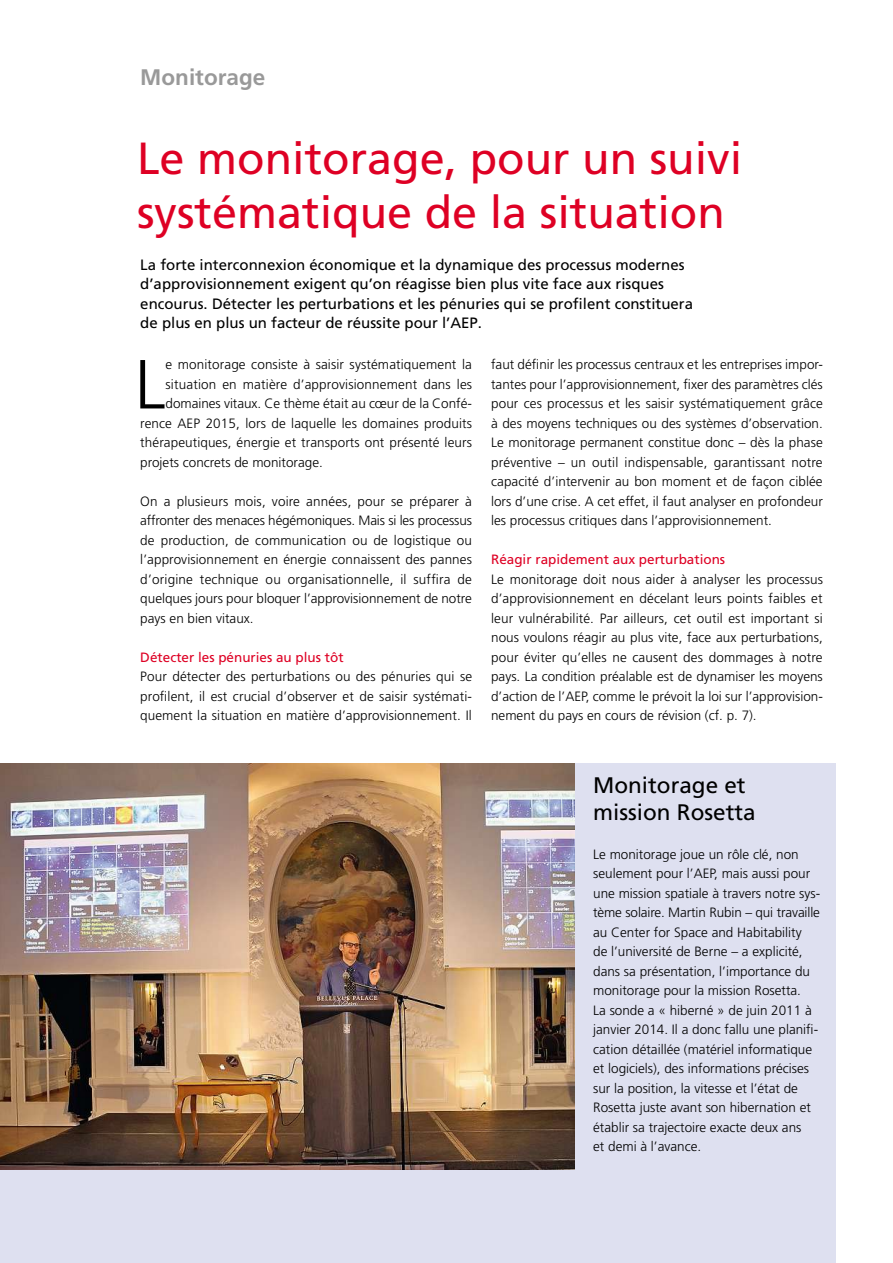
<style>
.page{position:relative;width:893px;height:1263px;background:#fff}
.page>*{position:absolute;margin:0;border:0;box-sizing:border-box;transform-origin:0 0}
.t1{font:300 69.3px "Frutiger";color:#000}
.t2{font:45px/54px "Frutiger";color:#de0024}
.t3{font:22.5px/27px "Frutiger";color:#000}
.t4{font:700 22.5px "Frutiger";color:#999}
.t5{font:15px/19.5px "Frutiger";color:#000}
.t6{font:300 13.5px/19.5px "Frutiger";color:#000;text-align:justify}
.t7{font:13.5px "Frutiger";color:#de0024}
</style>
<div class="page">
<div style="left:0;top:763px;width:836px;height:500px;background:#dee0f0"></div>
<img style="left:0;top:763px;width:574px;height:406px">
<h3 class="t4" style="left:140px;top:64px;width:127px">Monitorage</h3>
<h2 class="t2" style="left:137px;top:137px;width:607px">Le monitorage, pour un suivi systématique de la situation</h2>
<p class="t5" style="left:140px;top:257px;width:554px">La forte interconnexion économique et la dynamique des processus modernes d’approvisionnement exigent qu’on réagisse bien plus vite face aux risques encourus. Détecter les perturbations et les pénuries qui se profilent constituera de plus en plus un facteur de réussite pour l’AEP.</p>
<p class="t6" style="left:491px;top:357px;width:333px">faut définir les processus centraux et les entreprises impor&shy;tantes pour l’approvisionnement, fixer des paramètres clés pour ces processus et les saisir systématiquement grâce à des moyens techniques ou des systèmes d’observation.<br>Le monitorage permanent constitue donc – dès la phase préventive – un outil indispensable, garantissant notre capacité d’intervenir au bon moment et de façon ciblée lors d’une crise. A cet effet, il faut analyser en profondeur les processus critiques dans l’approvisionnement.</p>
<p class="t7" style="left:491px;top:555px;width:236px">Réagir rapidement aux perturbations</p>
<p class="t6" style="left:491px;top:571px;width:333px">Le monitorage doit nous aider à analyser les processus d’approvisionnement en décelant leurs points faibles et leur vulnérabilité. Par ailleurs, cet outil est important si nous voulons réagir au plus vite, face aux perturbations, pour éviter qu’elles ne causent des dommages à notre pays. La condition préalable est de dynamiser les moyens d’action de l’AEP, comme le prévoit la loi sur l’approvision&shy;nement du pays en cours de révision (cf. p. 7).</p>
<h1 class="t1" style="left:135px;top:359px;width:32px">L</h1>
<p class="t6" style="left:166px;top:357px;width:308px">e monitorage consiste à saisir systématiquement la</p>
<p class="t6" style="left:166px;top:376px;width:308px">situation en matière d’approvisionnement dans les</p>
<p class="t6" style="left:166px;top:395px;width:308px">domaines vitaux. Ce thème était au cœur de la Confé-</p>
<p class="t6" style="left:140px;top:415px;width:333px">rence AEP 2015, lors de laquelle les domaines produits</p>
<p class="t6" style="left:140px;top:434px;width:333px">thérapeutiques, énergie et transports ont présenté leurs</p>
<p class="t6" style="left:140px;top:454px;width:184px">projets concrets de monitorage.</p>
<p class="t6" style="left:140px;top:493px;width:333px">On a plusieurs mois, voire années, pour se préparer à affronter des menaces hégémoniques. Mais si les processus de production, de communication ou de logistique ou l’approvisionnement en énergie connaissent des pannes d’origine technique ou organisationnelle, il suffira de quelques jours pour bloquer l’approvisionnement de notre pays en bien vitaux.</p>
<p class="t7" style="left:140px;top:652px;width:205px">Détecter les pénuries au plus tôt</p>
<p class="t6" style="left:140px;top:668px;width:333px">Pour détecter des perturbations ou des pénuries qui se profilent, il est crucial d’observer et de saisir systémati&shy;quement la situation en matière d’approvisionnement. Il</p>
<h3 class="t3" style="left:593px;top:774px;width:164px">Monitorage et mission Rosetta</h3>
<p class="t6" style="left:593px;top:846px;width:229px;text-align:left">Le monitorage joue un rôle clé, non seulement pour l’AEP, mais aussi pour une mission spatiale à travers notre sys&shy;tème solaire. Martin Rubin – qui travaille au Center for Space and Habitability<br>de l’université de Berne – a explicité, dans sa présentation, l’importance du monitorage pour la mission Rosetta.<br>La sonde a « hiberné » de juin 2011 à janvier 2014. Il a donc fallu une planifi&shy;cation détaillée (matériel informatique et logiciels), des informations précises sur la position, la vitesse et l’état de Rosetta juste avant son hibernation et établir sa trajectoire exacte deux ans<br>et demi à l’avance.</p>
</div>
